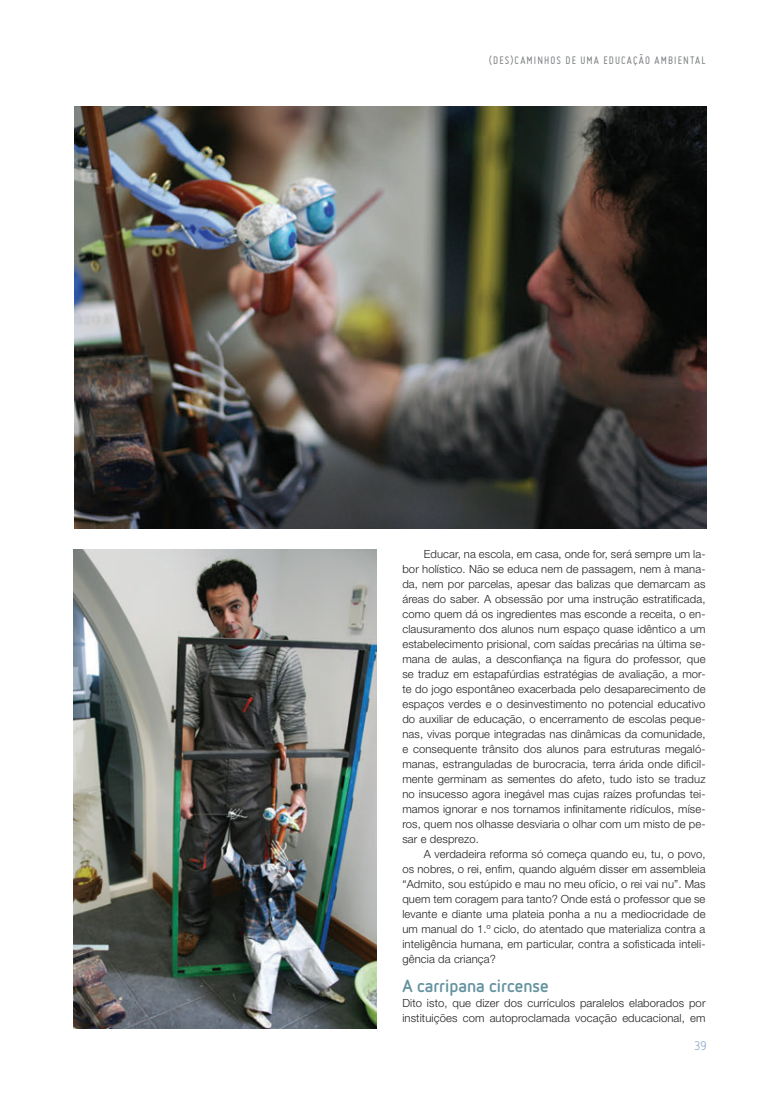
<style>
.page{position:relative;width:780px;height:1099px;background:#fff}
.page>*{position:absolute;margin:0;border:0;box-sizing:border-box;transform-origin:0 0}
.tit-paragrafo{font:700 17.5px "Netto";color:#63929f}
.t1{font:12.5px "Netto";color:#94add0}
.t2{font:11.88px "Miso";letter-spacing:.095em;color:#787a7d}
.txt-pr{font:300 11.25px/15px "Helvetica Neue LT Std";letter-spacing:.01em;color:#231f20;text-align:justify}
.txt{font:300 11.25px/15px "Helvetica Neue LT Std";letter-spacing:.01em;color:#231f20}
</style>
<div class="page">
<img style="left:74px;top:107px;width:632px;height:421px">
<img style="left:74px;top:549px;width:302px;height:479px">
<p class="t2" style="left:489px;top:53px;width:218px">(DES)CAMINHOS DE UMA EDUCAÇÃO AMBIENTAL</p>
<p class="txt-pr" style="left:402px;top:546px;width:304px;text-indent:21px">Educar, na escola, em casa, onde for, será sempre um la&shy;bor holístico. Não se educa nem de passagem, nem à mana&shy;da, nem por parcelas, apesar das balizas que demarcam as áreas do saber. A obsessão por uma instrução estratificada, como quem dá os ingredientes mas esconde a receita, o en&shy;clausuramento dos alunos num espaço quase idêntico a um estabelecimento prisional, com saídas precárias na última se&shy;mana de aulas, a desconfiança na figura do professor, que se traduz em estapafúrdias estratégias de avaliação, a mor&shy;te do jogo espontâneo exacerbada pelo desaparecimento de espaços verdes e o desinvestimento no potencial educativo do auxiliar de educação, o encerramento de escolas peque&shy;nas, vivas porque integradas nas dinâmicas da comunidade, e consequente trânsito dos alunos para estruturas megaló&shy;manas, estranguladas de burocracia, terra árida onde dificil&shy;mente germinam as sementes do afeto, tudo isto se traduz no insucesso agora inegável mas cujas raízes profundas tei&shy;mamos ignorar e nos tornamos infinitamente ridículos, míse&shy;ros, quem nos olhasse desviaria o olhar com um misto de pe&shy;sar e desprezo.</p>
<p class="txt-pr" style="left:402px;top:845px;width:304px;text-indent:21px">A verdadeira reforma só começa quando eu, tu, o povo, os nobres, o rei, enfim, quando alguém disser em assembleia “Admito, sou estúpido e mau no meu ofício, o rei vai nu”. Mas quem tem coragem para tanto? Onde está o professor que se levante e diante uma plateia ponha a nu a mediocridade de um manual do 1.º ciclo, do atentado que materializa contra a inteligência humana, em particular, contra a sofisticada inteli&shy;gência da criança?</p>
<p class="tit-paragrafo" style="left:402px;top:974px;width:148px">A carripana circense</p>
<p class="txt" style="left:402px;top:995px;width:304px">Dito isto, que dizer dos currículos paralelos elaborados por instituições com autoproclamada vocação educacional, em</p>
<p class="t1" style="left:694px;top:1037px;width:14px">39</p>
</div>
